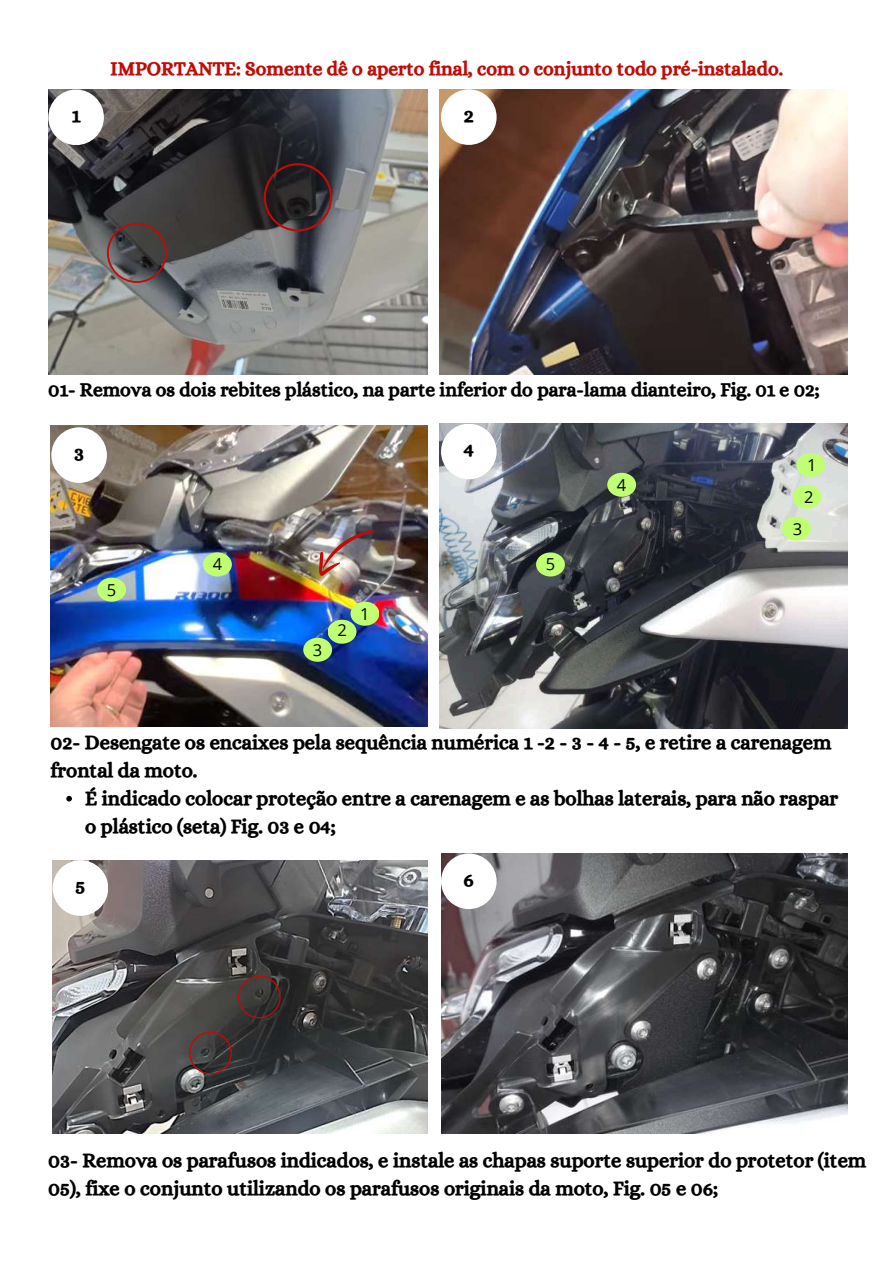
<style>
.page{position:relative;width:894px;height:1264px;background:#fff}
.page>*{position:absolute;margin:0;border:0;box-sizing:border-box;transform-origin:0 0}
.t1{font:20.4px/28.2px "CA Generated";color:#000}
.t2{font:19.5px "CA Generated";color:#000}
.t3{font:19.5px "CA Generated";color:#c00b06}
.t4{font:16.5px/31.8px "Open Sans";color:#000}
</style>
<div class="page">
<img style="left:48px;top:89px;width:379px;height:285px">
<div style="left:48px;top:90px;width:56px;height:55px;background:#fff;border-radius:50%"></div>
<img style="left:439px;top:89px;width:407px;height:285px">
<div style="left:441px;top:89px;width:55px;height:56px;background:#fff;border-radius:50%"></div>
<img style="left:439px;top:424px;width:407px;height:304px">
<img style="left:51px;top:425px;width:376px;height:302px">
<div style="left:350px;top:601px;width:29px;height:24px;background:#c1ff72;border-radius:50%"></div>
<div style="left:327px;top:619px;width:29px;height:24px;background:#c1ff72;border-radius:50%"></div>
<div style="left:303px;top:637px;width:29px;height:24px;background:#c1ff72;border-radius:50%"></div>
<div style="left:203px;top:552px;width:29px;height:24px;background:#c1ff72;border-radius:50%"></div>
<div style="left:97px;top:577px;width:29px;height:24px;background:#c1ff72;border-radius:50%"></div>
<div style="left:796px;top:453px;width:29px;height:24px;background:#c1ff72;border-radius:50%"></div>
<div style="left:792px;top:485px;width:29px;height:24px;background:#c1ff72;border-radius:50%"></div>
<div style="left:781px;top:516px;width:29px;height:24px;background:#c1ff72;border-radius:50%"></div>
<div style="left:607px;top:473px;width:29px;height:24px;background:#c1ff72;border-radius:50%"></div>
<div style="left:536px;top:552px;width:28px;height:24px;background:#c1ff72;border-radius:50%"></div>
<img style="left:441px;top:853px;width:406px;height:280px">
<img style="left:53px;top:860px;width:374px;height:273px">
<svg style="left:238px;top:975px;width:42px;height:43px"></svg>
<svg style="left:189px;top:1031px;width:43px;height:43px"></svg>
<div style="left:51px;top:427px;width:56px;height:56px;background:#fff;border-radius:50%"></div>
<div style="left:441px;top:424px;width:55px;height:55px;background:#fff;border-radius:50%"></div>
<div style="left:53px;top:860px;width:55px;height:55px;background:#fff;border-radius:50%"></div>
<div style="left:441px;top:853px;width:55px;height:56px;background:#fff;border-radius:50%"></div>
<svg style="left:264px;top:163px;width:68px;height:68px"></svg>
<svg style="left:107px;top:223px;width:59px;height:60px"></svg>
<img style="left:314px;top:518px;width:61px;height:68px">
<svg style="left:66px;top:795px;width:6px;height:6px"></svg>
<p class="t3" style="left:111px;top:57px;width:673px">IMPORTANTE: Somente dê o aperto final, com o conjunto todo pré-instalado.</p>
<p class="t1" style="left:72px;top:101px;width:10px">1</p>
<p class="t1" style="left:463px;top:101px;width:11px">2</p>
<p class="t2" style="left:48px;top:379px;width:772px">01- Remova os dois rebites plástico, na parte inferior do para-lama dianteiro, Fig. 01 e 02;</p>
<p class="t1" style="left:74px;top:439px;width:11px">3</p>
<p class="t1" style="left:463px;top:435px;width:12px">4</p>
<p class="t4" style="left:107px;top:573px;width:11px">5</p>
<p class="t4" style="left:213px;top:548px;width:11px">4</p>
<p class="t4" style="left:313px;top:633px;width:11px">3</p>
<p class="t4" style="left:337px;top:613px;width:11px">2</p>
<p class="t4" style="left:360px;top:597px;width:11px">1</p>
<p class="t4" style="left:545px;top:548px;width:11px">5</p>
<p class="t4" style="left:616px;top:468px;width:11px">4</p>
<p class="t4" style="left:804px;top:448px;width:14px">1<br>2</p>
<p class="t4" style="left:792px;top:512px;width:11px">3</p>
<p class="t1" style="left:51px;top:727px;width:782px">02- Desengate os encaixes pela sequência numérica 1 -2 - 3 - 4 - 5, e retire a carenagem frontal da moto.</p>
<p class="t1" style="left:85px;top:784px;width:754px">É indicado colocar proteção entre a carenagem e as bolhas laterais, para não raspar o plástico (seta) Fig. 03 e 04;</p>
<p class="t1" style="left:75px;top:871px;width:11px">5</p>
<p class="t1" style="left:463px;top:865px;width:12px">6</p>
<p class="t1" style="left:48px;top:1145px;width:819px">03- Remova os parafusos indicados, e instale as chapas suporte superior do protetor (item<br>05), fixe o conjunto utilizando os parafusos originais da moto, Fig. 05 e 06;</p>
</div>
